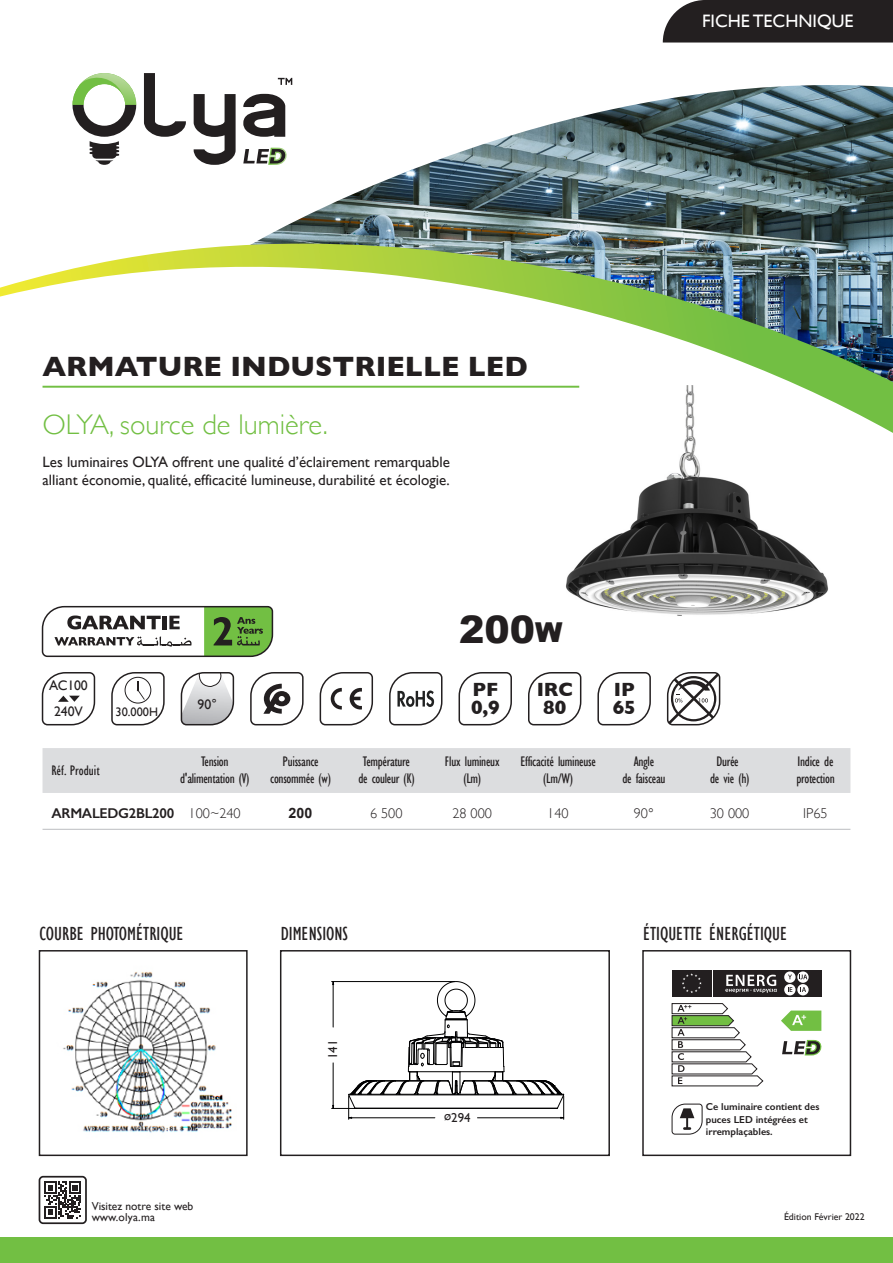
<style>
.page{position:relative;width:893px;height:1263px;background:#fff}
.page>*{position:absolute;margin:0;border:0;box-sizing:border-box;transform-origin:0 0}
.t1{font:900 37.95px "Arial";color:#231f20}
.t2{font:700 28.5px "Gill Sans";color:#231f20}
.t3{font:300 28.5px "Gill Sans";color:#72bf43}
.t4{font:condensed 19.5px "Gill Sans";color:#231f20}
.t5{font:700 19.5px/18.8px "Gill Sans";letter-spacing:-.01em;color:#231f20}
.t6{font:18px "Gill Sans";color:#fff}
.t7{font:15px/18px "Gill Sans";color:#231f20}
.t8{font:condensed 14.25px/17.1px "Gill Sans";letter-spacing:-.02em;color:#231f20;text-align:center}
.t9{font:300 14.25px "Gill Sans";color:#231f20}
.t10{font:600 14.25px "Gill Sans";letter-spacing:-.02em;color:#231f20}
.t11{font:condensed 14.25px "Gill Sans";color:#231f20}
.t12{font:700 14.25px "Arial";color:#231f20}
.t13{font:13.8px/25px "Gill Sans";letter-spacing:-.01em;color:#231f20;text-align:center}
.t14{font:12.9px "Gill Sans";color:#231f20}
.t15{font:12.3px "Gill Sans";color:#231f20}
.t16{font:11.55px/10.9px "Gill Sans";color:#231f20}
.t17{font:600 10.05px/12.1px "Gill Sans";color:#231f20}
.t18{font:9.75px "Gill Sans";color:#231f20}
.s1{font-size:27.45px}
</style>
<div class="page">
<img style="left:566px;top:433px;width:262px;height:183px">
<img style="left:63px;top:971px;width:169px;height:162px">
<div style="left:0;top:1237px;width:893px;height:26px;background:#72bf43"></div>
<div style="left:43px;top:748px;width:807px;height:45px;background:#dcdddf"></div>
<hr style="left:43px;top:829px;width:807px;height:1px;background:#bcbdc0">
<div style="left:39px;top:950px;width:209px;height:206px;border:2px solid #231f20"></div>
<div style="left:642px;top:950px;width:209px;height:206px;border:2px solid #231f20"></div>
<div style="left:280px;top:950px;width:330px;height:206px;border:2px solid #231f20"></div>
<svg style="left:144px;top:73px;width:42px;height:64px"></svg>
<svg style="left:194px;top:94px;width:42px;height:71px"></svg>
<svg style="left:73px;top:73px;width:63px;height:92px"></svg>
<svg style="left:278px;top:78px;width:14px;height:7px"></svg>
<img style="left:243px;top:85px;width:650px;height:150px">
<svg style="left:0;top:235px;width:893px;height:198px"></svg>
<div style="left:663px;top:0;width:230px;height:43px;background:#231f20"></div>
<hr style="left:43px;top:386px;width:536px;height:2px;background:#72bf43">
<svg style="left:41px;top:672px;width:55px;height:54px"></svg>
<svg style="left:111px;top:672px;width:54px;height:54px"></svg>
<div style="left:125px;top:677px;width:26px;height:26px;border:1px solid #231f20;border-radius:50%"></div>
<svg style="left:250px;top:672px;width:54px;height:54px"></svg>
<svg style="left:671px;top:1103px;width:32px;height:32px"></svg>
<div style="left:672px;top:970px;width:39px;height:26px;background:#231f20"></div>
<div style="left:713px;top:970px;width:108px;height:26px;background:#231f20"></div>
<svg style="left:682px;top:973px;width:20px;height:20px"></svg>
<svg style="left:725px;top:975px;width:52px;height:18px"></svg>
<svg style="left:784px;top:971px;width:12px;height:12px"></svg>
<svg style="left:788px;top:974px;width:4px;height:5px"></svg>
<svg style="left:797px;top:971px;width:12px;height:12px"></svg>
<div style="left:784px;top:984px;width:12px;height:11px;background:#fff;border-radius:50%"></div>
<svg style="left:788px;top:987px;width:4px;height:5px"></svg>
<div style="left:797px;top:984px;width:12px;height:11px;background:#fff;border-radius:50%"></div>
<svg style="left:799px;top:974px;width:8px;height:5px"></svg>
<svg style="left:800px;top:987px;width:6px;height:5px"></svg>
<svg style="left:671px;top:1003px;width:93px;height:84px"></svg>
<svg style="left:781px;top:1010px;width:40px;height:21px"></svg>
<svg style="left:782px;top:1040px;width:40px;height:15px"></svg>
<svg style="left:180px;top:672px;width:55px;height:54px"></svg>
<svg style="left:389px;top:672px;width:54px;height:54px"></svg>
<svg style="left:458px;top:672px;width:54px;height:54px"></svg>
<svg style="left:528px;top:672px;width:54px;height:54px"></svg>
<svg style="left:597px;top:672px;width:54px;height:54px"></svg>
<div style="left:39px;top:1176px;width:48px;height:48px;border:2px solid #231f20;border-radius:4px"></div>
<svg style="left:44px;top:1181px;width:37px;height:37px"></svg>
<svg style="left:666px;top:672px;width:55px;height:54px"></svg>
<svg style="left:319px;top:672px;width:55px;height:54px"></svg>
<svg style="left:41px;top:605px;width:233px;height:53px"></svg>
<svg style="left:332px;top:981px;width:233px;height:176px"></svg>
<hr style="left:332px;top:981px;width:123px;height:1px;background:#000001">
<p class="t6" style="left:702px;top:10px;width:153px">FICHE TECHNIQUE</p>
<h2 class="t2" style="left:43px;top:343px;width:487px">ARMATURE INDUSTRIELLE LED</h2>
<h2 class="t3" style="left:43px;top:402px;width:287px">OLYA, source de lumière.</h2>
<p class="t7" style="left:43px;top:453px;width:409px">Les luminaires OLYA offrent une qualité d’éclairement remarquable alliant économie, qualité, efficacité lumineuse, durabilité et écologie.</p>
<p class="t13" style="left:49px;top:673px;width:40px">AC100<br>240V</p>
<p class="t15" style="left:116px;top:704px;width:44px">30.000H</p>
<p class="t13" style="left:198px;top:692px;width:21px">90°</p>
<h1 class="t1" style="left:459px;top:602px;width:105px">200<span class="s1">W</span></h1>
<h3 class="t5" style="left:471px;top:679px;width:30px">PF<br>0,9</h3>
<h3 class="t5" style="left:537px;top:679px;width:38px;text-align:center">IRC<br>80</h3>
<h3 class="t5" style="left:613px;top:679px;width:24px">IP<br>65</h3>
<p class="t8" style="left:520px;top:753px;width:77px">Efficacité lumineuse (Lm/W)</p>
<p class="t11" style="left:51px;top:761px;width:50px">Réf. Produit</p>
<p class="t8" style="left:180px;top:753px;width:71px">Tension d'alimentation (V)</p>
<p class="t8" style="left:445px;top:753px;width:56px">Flux lumineux (Lm)</p>
<p class="t8" style="left:622px;top:753px;width:45px">Angle<br>de faisceau</p>
<p class="t8" style="left:270px;top:753px;width:62px">Puissance consommée (w)</p>
<p class="t8" style="left:358px;top:753px;width:58px">Température de couleur (K)</p>
<p class="t8" style="left:710px;top:753px;width:41px">Durée<br>de vie (h)</p>
<p class="t8" style="left:796px;top:753px;width:40px;text-align:left">Indice de protection</p>
<p class="t9" style="left:189px;top:802px;width:54px">100~240</p>
<p class="t12" style="left:289px;top:804px;width:25px">200</p>
<p class="t9" style="left:547px;top:802px;width:23px">140</p>
<p class="t10" style="left:51px;top:805px;width:124px">ARMALEDG2BL200</p>
<p class="t9" style="left:370px;top:802px;width:34px">6 500</p>
<p class="t9" style="left:452px;top:802px;width:41px">28 000</p>
<p class="t9" style="left:634px;top:802px;width:21px">90°</p>
<p class="t9" style="left:710px;top:802px;width:41px">30 000</p>
<p class="t9" style="left:803px;top:802px;width:26px">IP65</p>
<h3 class="t4" style="left:39px;top:922px;width:146px">COURBE PHOTOMÉTRIQUE</h3>
<h3 class="t4" style="left:281px;top:922px;width:69px">DIMENSIONS</h3>
<h3 class="t4" style="left:643px;top:922px;width:146px">ÉTIQUETTE ÉNERGÉTIQUE</h3>
<p class="t16" style="left:92px;top:1200px;width:103px">Visitez notre site web www.olya.ma</p>
<p class="t14" style="left:325px;top:1059px;width:21px;rotate:-90deg">141</p>
<p class="t14" style="left:444px;top:1109px;width:28px">ø294</p>
<p class="t17" style="left:706px;top:1101px;width:115px">Ce luminaire contient des puces LED intégrées et irremplaçables.</p>
<p class="t18" style="left:784px;top:1211px;width:82px">Édition Février 2022</p>
</div>
